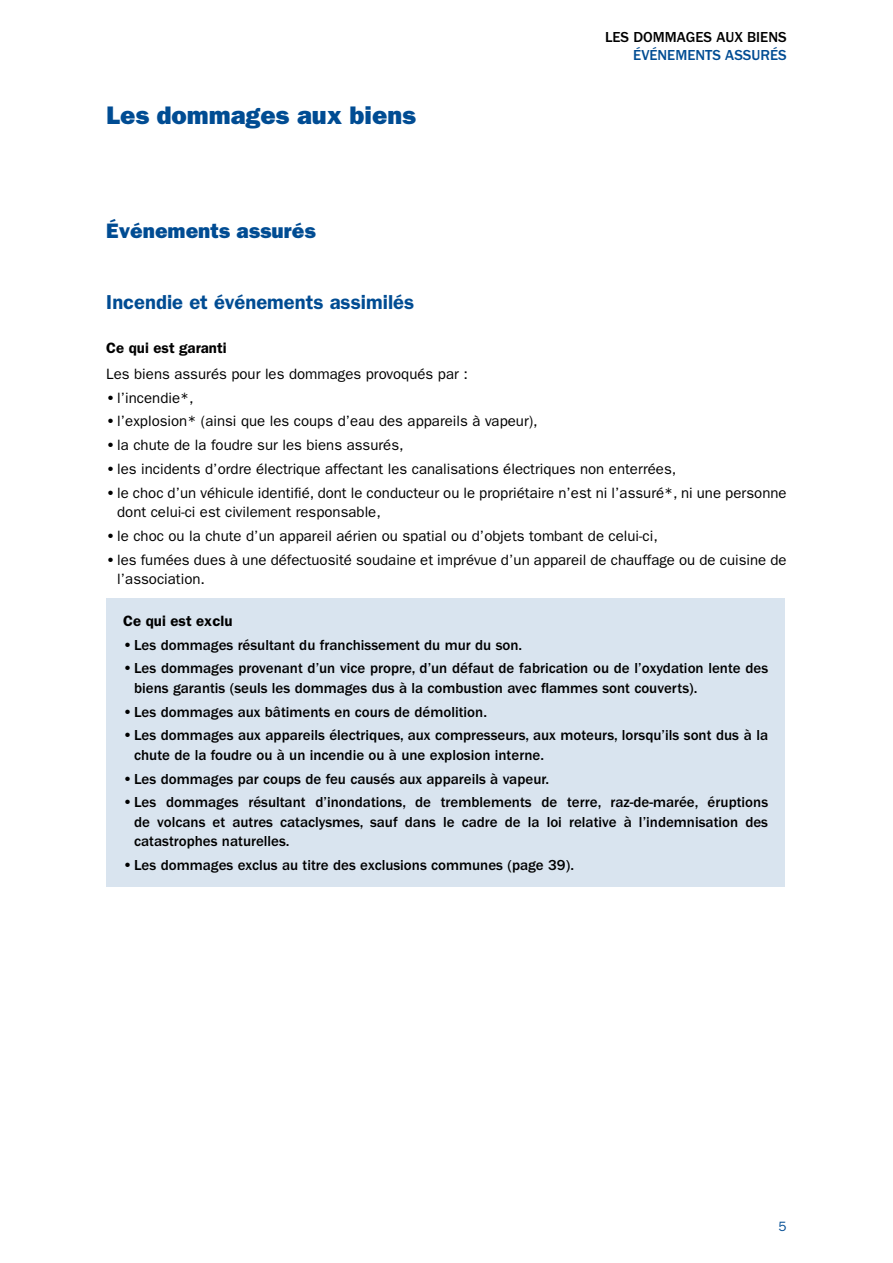
<style>
.page{position:relative;width:893px;height:1263px;background:#fff}
.page>*{position:absolute;margin:0;border:0;box-sizing:border-box;transform-origin:0 0}
.t1{font:25.5px "ITC Franklin Gothic Std Hvy";color:#004c93}
.t2{font:21px "ITC Franklin Gothic Std Hvy";color:#004c93}
.t3{font:600 20.25px "ITC Franklin Gothic Std";color:#004c93}
.t4{font:500 15px/19.5px "ITC Franklin Gothic Std";color:#000}
.t5{font:15px/19.5px "ITC Franklin Gothic Std";color:#000}
.t6{font:600 15px "ITC Franklin Gothic Std";color:#000}
.t7{font:500 15px "ITC Franklin Gothic Std";color:#004c93}
.t8{font:13.5px "ITC Franklin Gothic Std";color:#004c93}
.s1{font-weight:600}
</style>
<div class="page">
<div style="left:106px;top:599px;width:679px;height:288px;background:#d9e4ef"></div>
<h1 class="t1" style="left:106px;top:100px;width:311px">Les dommages aux biens</h1>
<h2 class="t2" style="left:106px;top:219px;width:211px">Événements assurés</h2>
<p class="t4" style="left:605px;top:28px;width:183px">Les dommages aux biens</p>
<p class="t7" style="left:633px;top:47px;width:155px">Événements assurés</p>
<h3 class="t3" style="left:106px;top:290px;width:310px">Incendie et événements assimilés</h3>
<p class="t6" style="left:106px;top:339px;width:122px">Ce qui est garanti</p>
<p class="t5" style="left:106px;top:364px;width:363px">Les biens assurés pour les dommages provoqués par :</p>
<p class="t5" style="left:106px;top:388px;width:89px"><span class="s1">•</span> l’incendie*,</p>
<p class="t5" style="left:106px;top:412px;width:433px"><span class="s1">•</span> l’explosion* (ainsi que les coups d’eau des appareils à vapeur),</p>
<p class="t5" style="left:106px;top:435px;width:299px"><span class="s1">•</span> la chute de la foudre sur les biens assurés,</p>
<p class="t5" style="left:106px;top:459px;width:571px"><span class="s1">•</span> les incidents d’ordre électrique affectant les canalisations électriques non enterrées,</p>
<p class="t5" style="left:117px;top:483px;width:671px;text-indent:-11px"><span class="s1">•</span> le choc d’un véhicule identifié, dont le conducteur ou le propriétaire n’est ni l’assuré*, ni une personne dont celui-ci est civilement responsable,</p>
<p class="t5" style="left:106px;top:526px;width:553px"><span class="s1">•</span> le choc ou la chute d’un appareil aérien ou spatial ou d’objets tombant de celui-ci,</p>
<p class="t5" style="left:117px;top:550px;width:671px;text-indent:-11px"><span class="s1">•</span> les fumées dues à une défectuosité soudaine et imprévue d’un appareil de chauffage ou de cuisine de l’association.</p>
<p class="t6" style="left:123px;top:612px;width:111px">Ce qui est exclu</p>
<p class="t4" style="left:123px;top:635px;width:400px"><span class="s1">•</span> Les dommages résultant du franchissement du mur du son.</p>
<p class="t4" style="left:134px;top:659px;width:636px;text-indent:-11px"><span class="s1">•</span> Les dommages provenant d’un vice propre, d’un défaut de fabrication ou de l’oxydation lente des biens garantis (seuls les dommages dus à la combustion avec flammes sont couverts).</p>
<p class="t4" style="left:123px;top:702px;width:365px"><span class="s1">•</span> Les dommages aux bâtiments en cours de démolition.</p>
<p class="t4" style="left:134px;top:726px;width:635px;text-indent:-11px"><span class="s1">•</span> Les dommages aux appareils électriques, aux compresseurs, aux moteurs, lorsqu’ils sont dus à la chute de la foudre ou à un incendie ou à une explosion interne.</p>
<p class="t4" style="left:123px;top:769px;width:427px"><span class="s1">•</span> Les dommages par coups de feu causés aux appareils à vapeur.</p>
<p class="t4" style="left:134px;top:793px;width:635px;text-align:justify;text-indent:-11px"><span class="s1">•</span> Les dommages résultant d’inondations, de tremblements de terre, raz-de-marée, éruptions de volcans et autres cataclysmes, sauf dans le cadre de la loi relative à l’indemnisation des catastrophes naturelles.</p>
<p class="t4" style="left:123px;top:855px;width:452px"><span class="s1">•</span> Les dommages exclus au titre des exclusions communes (page 39).</p>
<p class="t8" style="left:779px;top:1219px;width:10px">5</p>
</div>
